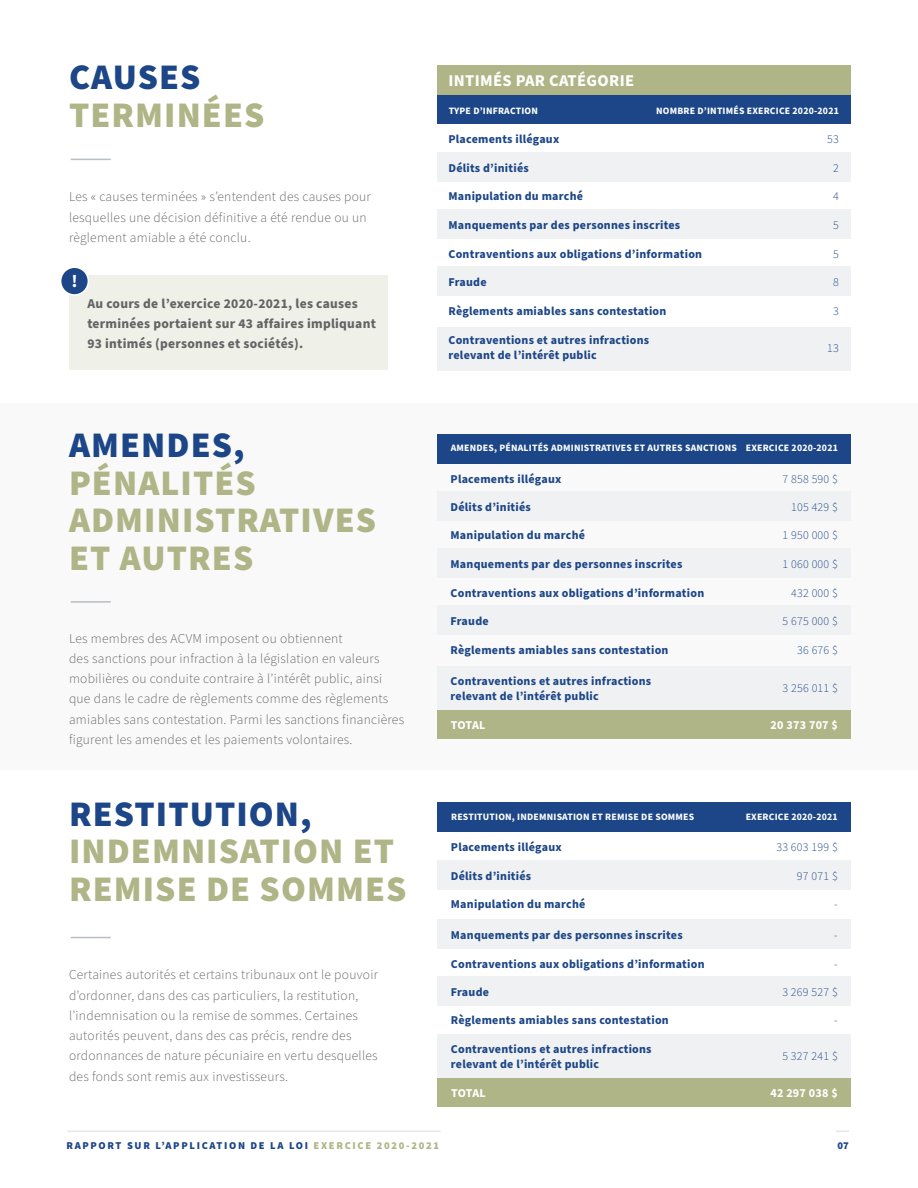
<style>
.page{position:relative;width:918px;height:1188px;background:#fff}
.page>*{position:absolute;margin:0;border:0;box-sizing:border-box;transform-origin:0 0}
.t1{font:900 36px/37.5px "Source Sans Pro";letter-spacing:.03em;color:#afb586}
.t2{font:700 18px "Source Sans Pro";color:#fff}
.t3{font:700 16.5px "Source Sans Pro";letter-spacing:.02em;color:#fff}
.t4{font:300 13.5px/20.2px "Source Sans Pro";letter-spacing:.02em;color:#636366}
.t5{font:700 13.5px/20.2px "Source Sans Pro";letter-spacing:.02em;color:#636366}
.t6{font:700 12px/15px "Source Sans Pro";letter-spacing:.02em;color:#1c4687}
.t7{font:300 12px "Source Sans Pro";letter-spacing:.02em;color:#1c4687}
.t8{font:700 12px "Source Sans Pro";letter-spacing:.02em;color:#fff}
.t9{font:900 10.5px "Source Sans Pro";letter-spacing:.16em;color:#1c4687}
.t10{font:700 9.75px "Source Sans Pro";letter-spacing:.02em;color:#fff}
.s1{color:#1c4687}
.s2{color:#afb586}
</style>
<div class="page">
<hr style="left:67px;top:1131px;width:374px;height:1px;background:#e6e7e9">
<svg style="left:836px;top:1131px;width:13px;height:1px"></svg>
<div style="left:0;top:403px;width:918px;height:367px;background:#f9f9f9"></div>
<hr style="left:71px;top:159px;width:40px;height:1px;background:#b9bdc5">
<div style="left:69px;top:276px;width:319px;height:94px;background:#eff0e7"></div>
<div style="left:61px;top:267px;width:27px;height:28px;background:#1c4687;border-radius:50%"></div>
<div style="left:60px;top:267px;width:29px;height:29px;border:2px solid #fff;border-radius:50%"></div>
<div style="left:437px;top:95px;width:414px;height:29px;background:#1c4687"></div>
<div style="left:437px;top:65px;width:414px;height:30px;background:#afb586"></div>
<div style="left:437px;top:152px;width:414px;height:30px;background:#f0f1f2"></div>
<div style="left:437px;top:210px;width:414px;height:29px;background:#f0f1f2"></div>
<div style="left:437px;top:266px;width:414px;height:30px;background:#f0f1f2"></div>
<div style="left:437px;top:327px;width:414px;height:43px;background:#f0f1f2"></div>
<hr style="left:71px;top:601px;width:40px;height:2px;background:#b9bdc5">
<div style="left:437px;top:709px;width:414px;height:30px;background:#afb586"></div>
<div style="left:437px;top:434px;width:414px;height:29px;background:#1c4687"></div>
<div style="left:437px;top:491px;width:414px;height:30px;background:#f0f1f2"></div>
<div style="left:437px;top:549px;width:414px;height:29px;background:#f0f1f2"></div>
<div style="left:437px;top:605px;width:414px;height:30px;background:#f0f1f2"></div>
<div style="left:437px;top:666px;width:414px;height:43px;background:#f0f1f2"></div>
<hr style="left:71px;top:937px;width:40px;height:1px;background:#b9bdc5">
<div style="left:437px;top:1077px;width:414px;height:30px;background:#afb586"></div>
<div style="left:437px;top:803px;width:414px;height:29px;background:#1c4687"></div>
<div style="left:437px;top:860px;width:414px;height:29px;background:#f0f1f2"></div>
<div style="left:437px;top:919px;width:414px;height:30px;background:#f0f1f2"></div>
<div style="left:437px;top:976px;width:414px;height:30px;background:#f0f1f2"></div>
<div style="left:437px;top:1034px;width:414px;height:43px;background:#f0f1f2"></div>
<p class="t1" style="left:69px;top:60px;width:197px"><span class="s1">CAUSES<br></span>TERMINÉES</p>
<p class="t4" style="left:69px;top:187px;width:303px">Les « causes terminées » s’entendent des causes pour lesquelles une décision définitive a été rendue ou un règlement amiable a été conclu.</p>
<p class="t2" style="left:71px;top:269px;width:8px">!</p>
<p class="t5" style="left:87px;top:294px;width:290px">Au cours de l’exercice 2020-2021, les causes terminées portaient sur 43 affaires impliquant<br>93 intimés (personnes et sociétés).</p>
<p class="t1" style="left:69px;top:427px;width:309px"><span class="s1">AMENDES,<br></span>PÉNALITÉS<br>ADMINISTRATIVES<br>ET AUTRES</p>
<p class="t4" style="left:69px;top:628px;width:337px">Les membres des ACVM imposent ou obtiennent<br>des sanctions pour infraction à la législation en valeurs mobilières ou conduite contraire à l’intérêt public, ainsi que dans le cadre de règlements comme des règlements amiables sans contestation. Parmi les sanctions financières figurent les amendes et les paiements volontaires.</p>
<p class="t1" style="left:69px;top:796px;width:339px"><span class="s1">RESTITUTION,<br></span>INDEMNISATION ET<br>REMISE DE SOMMES</p>
<p class="t4" style="left:69px;top:965px;width:310px">Certaines autorités et certains tribunaux ont le pouvoir d’ordonner, dans des cas particuliers, la restitution, l’indemnisation ou la remise de sommes. Certaines autorités peuvent, dans des cas précis, rendre des ordonnances de nature pécuniaire en vertu desquelles des fonds sont remis aux investisseurs.</p>
<p class="t3" style="left:448px;top:69px;width:187px">INTIMÉS PAR CATÉGORIE</p>
<p class="t10" style="left:449px;top:104px;width:91px">TYPE D’INFRACTION</p>
<p class="t6" style="left:448px;top:132px;width:112px">Placements illégaux</p>
<p class="t10" style="left:656px;top:104px;width:184px">NOMBRE D’INTIMÉS EXERCICE 2020-2021</p>
<p class="t7" style="left:827px;top:131px;width:13px">53</p>
<p class="t6" style="left:448px;top:160px;width:82px">Délits d’initiés</p>
<p class="t7" style="left:833px;top:160px;width:7px">2</p>
<p class="t6" style="left:448px;top:189px;width:136px">Manipulation du marché</p>
<p class="t7" style="left:833px;top:188px;width:7px">4</p>
<p class="t6" style="left:448px;top:218px;width:233px">Manquements par des personnes inscrites</p>
<p class="t7" style="left:833px;top:217px;width:7px">5</p>
<p class="t6" style="left:448px;top:246px;width:255px">Contraventions aux obligations d’information</p>
<p class="t7" style="left:833px;top:246px;width:7px">5</p>
<p class="t6" style="left:448px;top:275px;width:40px">Fraude</p>
<p class="t7" style="left:833px;top:274px;width:7px">8</p>
<p class="t6" style="left:448px;top:304px;width:219px">Règlements amiables sans contestation</p>
<p class="t7" style="left:833px;top:303px;width:7px">3</p>
<p class="t6" style="left:448px;top:333px;width:202px">Contraventions et autres infractions relevant de l’intérêt public</p>
<p class="t7" style="left:827px;top:340px;width:13px">13</p>
<p class="t10" style="left:451px;top:441px;width:288px">AMENDES, PÉNALITÉS ADMINISTRATIVES ET AUTRES SANCTIONS</p>
<p class="t6" style="left:451px;top:471px;width:112px">Placements illégaux</p>
<p class="t10" style="left:746px;top:441px;width:94px">EXERCICE 2020-2021</p>
<p class="t7" style="left:783px;top:471px;width:57px">7 858 590 $</p>
<p class="t6" style="left:451px;top:500px;width:82px">Délits d’initiés</p>
<p class="t7" style="left:791px;top:499px;width:48px">105 429 $</p>
<p class="t6" style="left:451px;top:528px;width:136px">Manipulation du marché</p>
<p class="t7" style="left:783px;top:527px;width:57px">1 950 000 $</p>
<p class="t6" style="left:451px;top:557px;width:233px">Manquements par des personnes inscrites</p>
<p class="t7" style="left:783px;top:556px;width:57px">1 060 000 $</p>
<p class="t6" style="left:451px;top:585px;width:255px">Contraventions aux obligations d’information</p>
<p class="t7" style="left:791px;top:585px;width:48px">432 000 $</p>
<p class="t6" style="left:451px;top:614px;width:40px">Fraude</p>
<p class="t7" style="left:783px;top:613px;width:57px">5 675 000 $</p>
<p class="t6" style="left:451px;top:643px;width:219px">Règlements amiables sans contestation</p>
<p class="t7" style="left:797px;top:642px;width:42px">36 676 $</p>
<p class="t6" style="left:451px;top:674px;width:202px">Contraventions et autres infractions relevant de l’intérêt public</p>
<p class="t7" style="left:783px;top:680px;width:57px">3 256 011 $</p>
<p class="t8" style="left:451px;top:717px;width:36px">TOTAL</p>
<p class="t8" style="left:771px;top:717px;width:69px">20 373 707 $</p>
<p class="t10" style="left:451px;top:810px;width:245px">RESTITUTION, INDEMNISATION ET REMISE DE SOMMES</p>
<p class="t6" style="left:451px;top:840px;width:112px">Placements illégaux</p>
<p class="t10" style="left:746px;top:810px;width:94px">EXERCICE 2020-2021</p>
<p class="t7" style="left:776px;top:839px;width:63px">33 603 199 $</p>
<p class="t6" style="left:451px;top:868px;width:82px">Délits d’initiés</p>
<p class="t7" style="left:797px;top:868px;width:42px">97 071 $</p>
<p class="t6" style="left:451px;top:897px;width:136px">Manipulation du marché</p>
<p class="t7" style="left:834px;top:896px;width:5px">-</p>
<p class="t6" style="left:451px;top:928px;width:233px">Manquements par des personnes inscrites</p>
<p class="t7" style="left:834px;top:927px;width:5px">-</p>
<p class="t6" style="left:451px;top:957px;width:255px">Contraventions aux obligations d’information</p>
<p class="t7" style="left:834px;top:956px;width:5px">-</p>
<p class="t6" style="left:451px;top:985px;width:40px">Fraude</p>
<p class="t6" style="left:451px;top:1013px;width:219px">Règlements amiables sans contestation</p>
<p class="t6" style="left:451px;top:1042px;width:202px">Contraventions et autres infractions relevant de l’intérêt public</p>
<p class="t8" style="left:451px;top:1085px;width:36px">TOTAL</p>
<p class="t7" style="left:782px;top:984px;width:57px">3 269 527 $</p>
<p class="t7" style="left:834px;top:1012px;width:5px">-</p>
<p class="t7" style="left:782px;top:1048px;width:57px">5 327 241 $</p>
<p class="t8" style="left:770px;top:1085px;width:69px">42 297 038 $</p>
<p class="t9" style="left:66px;top:1138px;width:374px">RAPPORT SUR L’APPLICATION DE LA LOI <span class="s2">EXERCICE 2020-2021</span></p>
<p class="t9" style="left:838px;top:1138px;width:13px">07</p>
</div>
